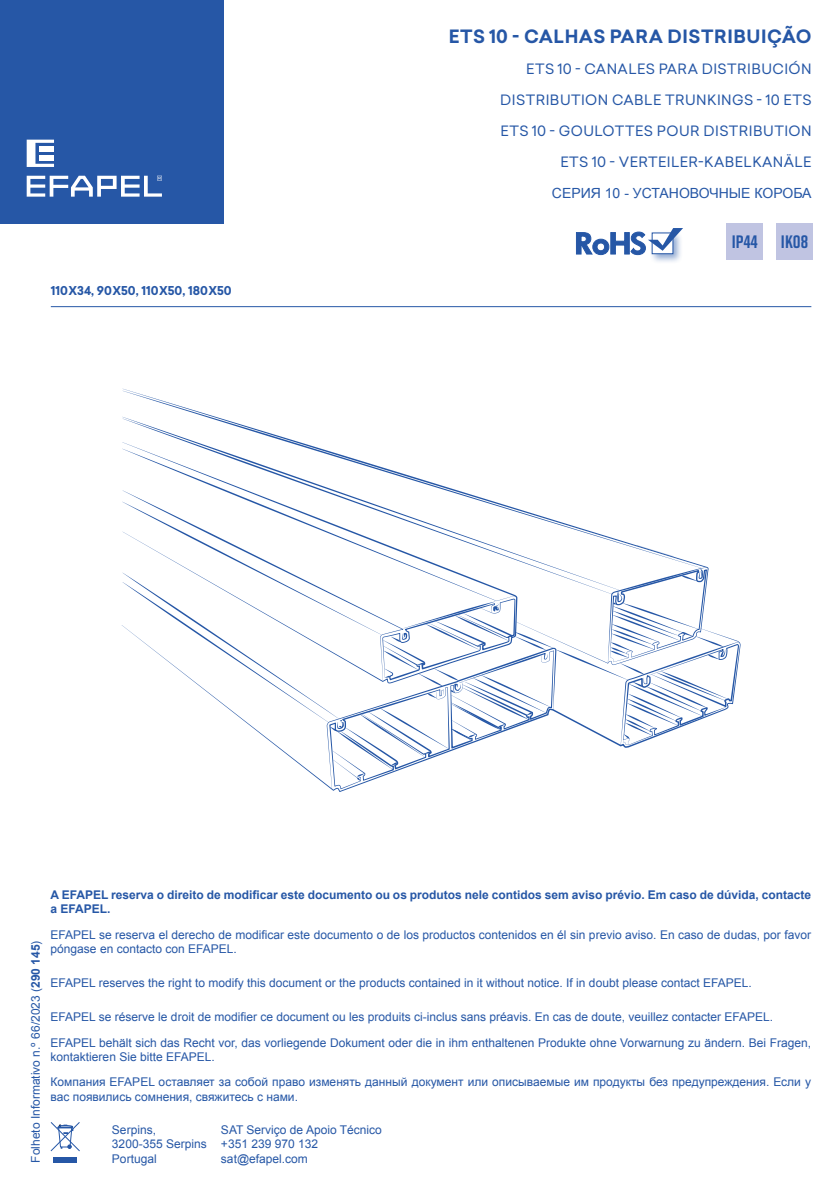
<style>
.page{position:relative;width:840px;height:1191px;background:#fff}
.page>*{position:absolute;margin:0;border:0;box-sizing:border-box;transform-origin:0 0}
.t1{font:700 18px "Sailec";letter-spacing:.03em;color:#2657a6}
.t2{font:700 18px "Rift";letter-spacing:.01em;color:#2657a6}
.t3{font:14px "Sailec";letter-spacing:.03em;color:#2657a6}
.t4{font:14px "Arial";color:#2657a6}
.t5{font:12px/14.4px "Arial";color:#2657a6}
.t6{font:700 12px/14.4px "Arial";color:#2657a6}
.t7{font:700 12px "Sailec";color:#2657a6}
.s1{font-weight:700}
</style>
<div class="page">
<div style="left:649px;top:230px;width:34px;height:34px;background:#2657a6;opacity:.5"></div>
<svg style="left:576px;top:228px;width:106px;height:27px"></svg>
<hr style="left:51px;top:306px;width:759px;height:1px;background:#2657a6">
<svg style="left:122px;top:418px;width:373px;height:84px"></svg>
<svg style="left:122px;top:502px;width:617px;height:287px"></svg>
<div style="left:0;top:0;width:223px;height:223px;background:#2657a6"></div>
<svg style="left:27px;top:140px;width:27px;height:27px"></svg>
<svg style="left:27px;top:176px;width:135px;height:21px"></svg>
<div style="left:726px;top:223px;width:36px;height:36px;background:#c0c4e2"></div>
<div style="left:776px;top:223px;width:36px;height:36px;background:#c0c4e2"></div>
<svg style="left:50px;top:1122px;width:30px;height:30px"></svg>
<div style="left:53px;top:1157px;width:24px;height:5px;background:#2657a6"></div>
<p class="t7" style="left:51px;top:282px;width:182px">110X34, 90X50, 110X50, 180X50</p>
<h1 class="t1" style="left:448px;top:23px;width:364px">ETS 10 - CALHAS PARA DISTRIBUIÇÃO</h1>
<p class="t3" style="left:526px;top:59px;width:287px">ETS 10 - CANALES PARA DISTRIBUCIÓN</p>
<p class="t3" style="left:500px;top:90px;width:312px">DISTRIBUTION CABLE TRUNKINGS - 10 ETS</p>
<p class="t3" style="left:500px;top:121px;width:312px">ETS 10 - GOULOTTES POUR DISTRIBUTION</p>
<p class="t3" style="left:560px;top:152px;width:252px">ETS 10 - VERTEILER-KABELKANÄLE</p>
<p class="t4" style="left:551px;top:183px;width:261px">СЕРИЯ 10 - УСТАНОВОЧНЫЕ КОРОБА</p>
<h1 class="t2" style="left:731px;top:229px;width:27px">IP44</h1>
<h1 class="t2" style="left:780px;top:229px;width:29px">IK08</h1>
<p class="t5" style="left:28px;top:1162px;width:223px;rotate:-90deg">Folheto Informativo n.º 66/2023 (<span class="s1">290 145</span>)</p>
<p class="t6" style="left:51px;top:888px;width:761px">A EFAPEL reserva o direito de modificar este documento ou os produtos nele contidos sem aviso prévio. Em caso de dúvida, contacte a EFAPEL.</p>
<p class="t5" style="left:51px;top:927px;width:761px">EFAPEL se reserva el derecho de modificar este documento o de los productos contenidos en él sin previo aviso. En caso de dudas, por favor póngase en contacto con EFAPEL.</p>
<p class="t5" style="left:51px;top:976px;width:702px">EFAPEL reserves the right to modify this document or the products contained in it without notice. If in doubt please contact EFAPEL.</p>
<p class="t5" style="left:51px;top:1004px;width:761px;line-height:25.2px">EFAPEL se réserve le droit de modifier ce document ou les produits ci-inclus sans préavis. En cas de doute, veuillez contacter EFAPEL.<br>EFAPEL behält sich das Recht vor, das vorliegende Dokument oder die in ihm enthaltenen Produkte ohne Vorwarnung zu ändern. Bei Fragen,</p>
<p class="t5" style="left:51px;top:1044px;width:761px;line-height:25.2px">kontaktieren Sie bitte EFAPEL.<br>Компания EFAPEL оставляет за собой право изменять данный документ или описываемые им продукты без предупреждения. Если у</p>
<p class="t5" style="left:51px;top:1089px;width:249px">вас появились сомнения, свяжитесь с нами.</p>
<p class="t5" style="left:112px;top:1122px;width:96px">Serpins,<br>3200-355 Serpins<br>Portugal</p>
<p class="t5" style="left:221px;top:1122px;width:162px">SAT Serviço de Apoio Técnico +351 239 970 132 sat@efapel.com</p>
</div>
